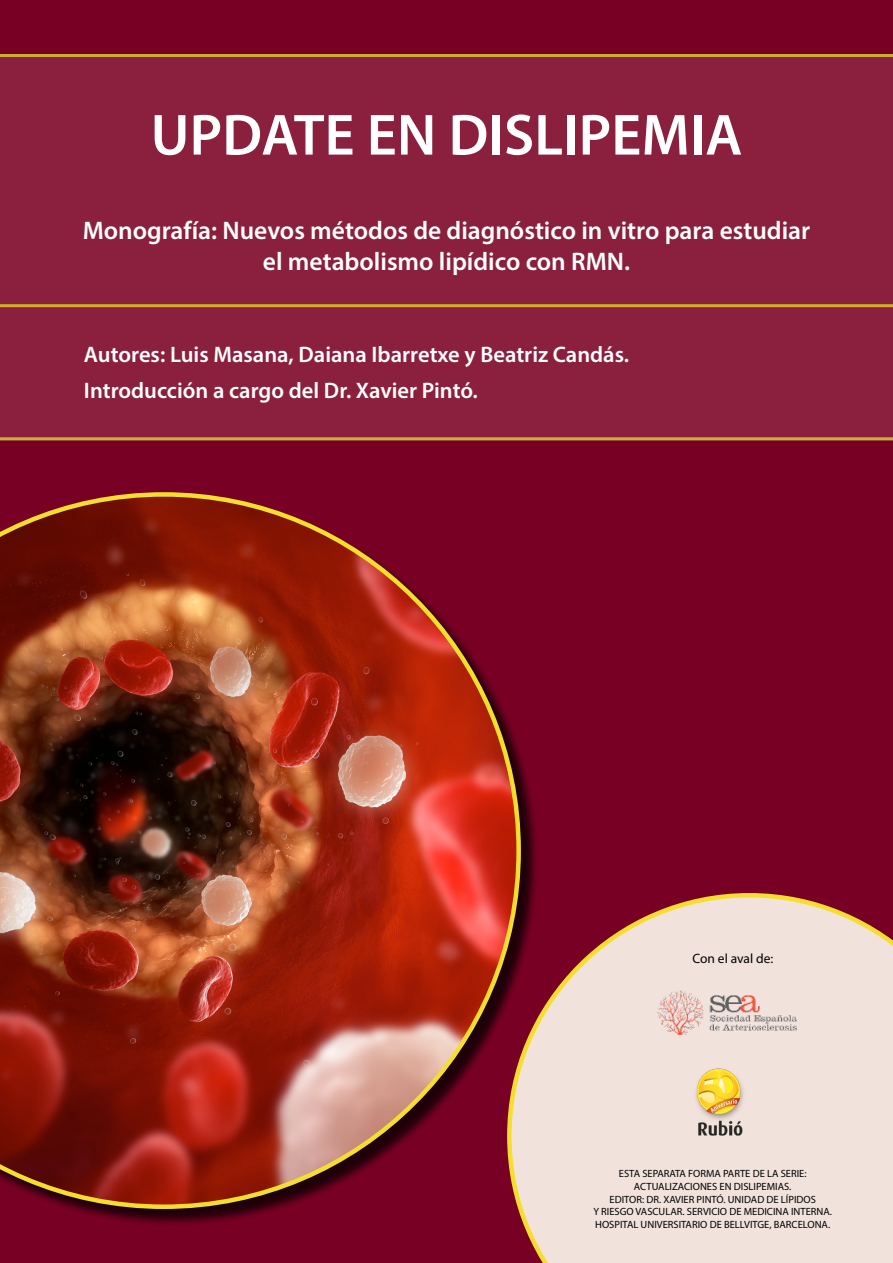
<style>
.page{position:relative;width:893px;height:1263px;background:#790025}
.page>*{position:absolute;margin:0;border:0;box-sizing:border-box;transform-origin:0 0}
.t1{font:600 58.5px "Myriad Pro";color:#fff}
.t2{font:600 25.5px/30.6px "Myriad Pro";color:#fff;text-align:center}
.t3{font:600 22.5px/36px "Myriad Pro";color:#fff}
.t4{font:13.5px "Myriad Pro";color:#000}
.t5{font:10.5px/12.6px "Myriad Pro";color:#000;text-align:center}
</style>
<div class="page">
<div style="left:0;top:55px;width:893px;height:385px;background:#8a203d"></div>
<hr style="left:0;top:54px;width:893px;height:3px;background:#ceae2d">
<hr style="left:0;top:437px;width:893px;height:3px;background:#ceae2d">
<hr style="left:0;top:304px;width:893px;height:3px;background:#ceae2d">
<div style="left:0;top:495px;width:539px;height:732px;background:#000;opacity:.75"></div>
<img style="left:0;top:492px;width:521px;height:717px">
<svg style="left:507px;top:893px;width:386px;height:370px;background:#e1c6c0"></svg>
<img style="left:657px;top:990px;width:139px;height:44px">
<img style="left:692px;top:1060px;width:57px;height:83px">
<h1 class="t1" style="left:151px;top:98px;width:593px">UPDATE EN DISLIPEMIA</h1>
<h2 class="t2" style="left:83px;top:215px;width:729px">Monografía: Nuevos métodos de diagnóstico in vitro para estudiar el metabolismo lipídico con RMN.</h2>
<h3 class="t3" style="left:84px;top:336px;width:547px">Autores: Luis Masana, Daiana Ibarretxe y Beatriz Candás.<br>Introducción a cargo del Dr. Xavier Pintó.</h3>
<p class="t4" style="left:692px;top:950px;width:82px">Con el aval de:</p>
<p class="t5" style="left:593px;top:1167px;width:240px">ESTA SEPARATA FORMA PARTE DE LA SERIE:<br>ACTUALIZACIONES EN DISLIPEMIAS.<br>EDITOR: DR. XAVIER PINTÓ. UNIDAD DE LÍPIDOS<br>Y RIESGO VASCULAR. SERVICIO DE MEDICINA INTERNA.<br>HOSPITAL UNIVERSITARIO DE BELLVITGE, BARCELONA.</p>
</div>
